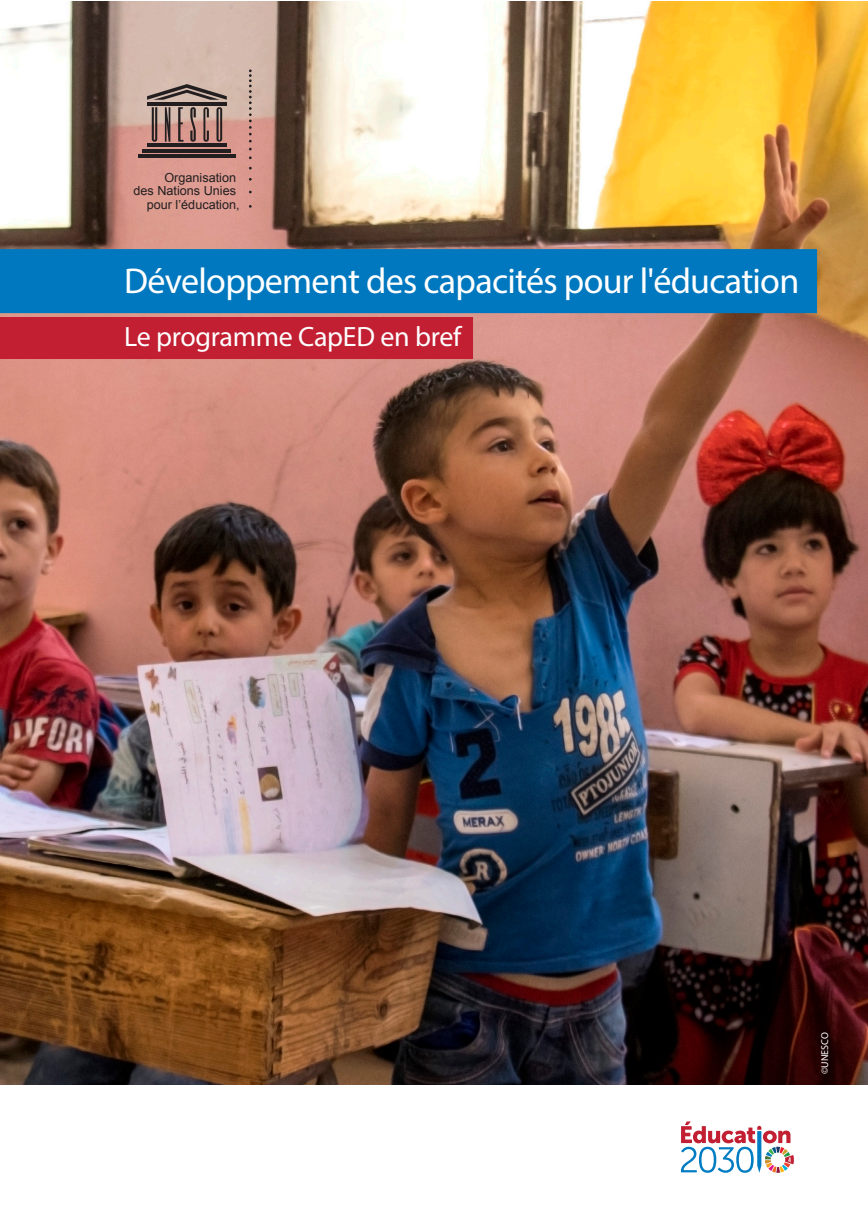
<style>
.page{position:relative;width:868px;height:1225px;background:#fff}
.page>*{position:absolute;margin:0;border:0;box-sizing:border-box;transform-origin:0 0}
.t1{font:36px "Myriad Pro";letter-spacing:-.02em;color:#fff}
.t2{font:28px "Myriad Pro";letter-spacing:-.01em;color:#fff}
.t3{font:12.4px/13.6px "Arial";color:#231f20;text-align:right}
.Body_2{font:10px "Myriad Pro";color:#fff}
</style>
<div class="page">
<img style="left:0;top:1px;width:867px;height:1084px">
<svg style="left:681px;top:1121px;width:113px;height:51px"></svg>
<div style="left:0;top:249px;width:817px;height:64px;background:#0078bf"></div>
<div style="left:0;top:317px;width:473px;height:42px;background:#c21f32"></div>
<svg style="left:249px;top:69px;width:3px;height:73px"></svg>
<hr style="left:147px;top:143px;width:80px;height:4px;background:#231f20">
<hr style="left:142px;top:149px;width:89px;height:3px;background:#231f20">
<hr style="left:138px;top:155px;width:97px;height:3px;background:#231f20">
<hr style="left:147px;top:102px;width:80px;height:3px;background:#231f20">
<svg style="left:147px;top:84px;width:80px;height:16px"></svg>
<svg style="left:152px;top:107px;width:5px;height:35px"></svg>
<svg style="left:165px;top:107px;width:5px;height:35px"></svg>
<svg style="left:178px;top:107px;width:5px;height:35px"></svg>
<svg style="left:203px;top:107px;width:6px;height:35px"></svg>
<svg style="left:216px;top:107px;width:6px;height:35px"></svg>
<svg style="left:190px;top:107px;width:6px;height:35px"></svg>
<p class="t3" style="left:133px;top:171px;width:108px">Organisation<br>des Nations Unies pour l’éducation,</p>
<p class="t1" style="left:124px;top:259px;width:676px">Développement des capacités pour l'éducation</p>
<p class="t2" style="left:124px;top:320px;width:338px">Le programme CapED en bref</p>
<p class="Body_2" style="left:818px;top:1074px;width:44px;rotate:-90deg">©UNESCO</p>
</div>
